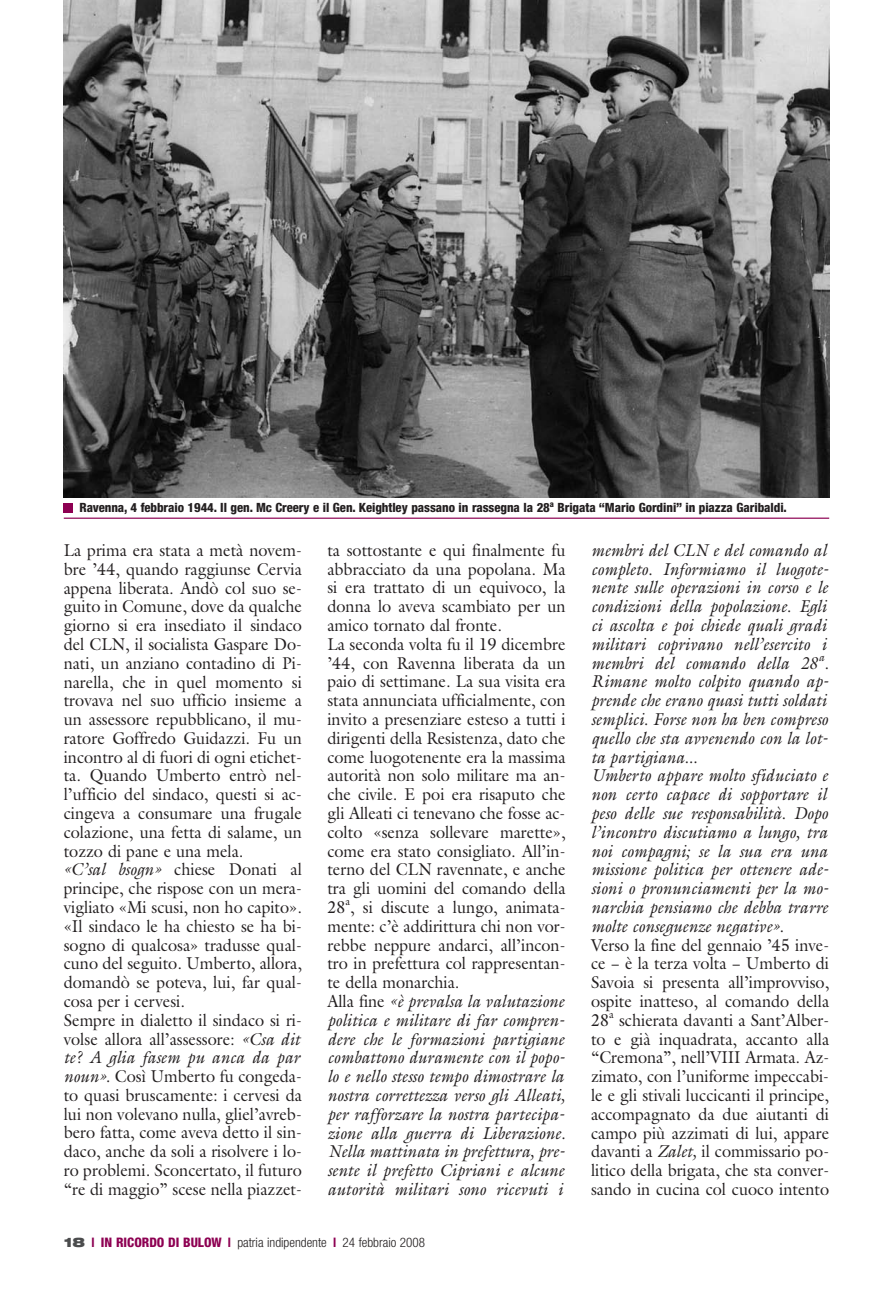
<style>
.page{position:relative;width:893px;height:1297px;background:#fff}
.page>*{position:absolute;margin:0;border:0;box-sizing:border-box;transform-origin:0 0}
.t1{font:17.25px/18.8px "Galliard";color:#231f20;scale:.94 1}
.t2{font:italic 17.25px/18.8px "Galliard";color:#231f20;scale:.94 1}
.t3{font:300 condensed 13.2px "Helvetica Neue";color:#231f20}
.t4{font:800 condensed 12.75px "Helvetica Neue";letter-spacing:-.005em;color:#231f20}
.s1{font-style:italic}
.s2{font-weight:900;font-stretch:expanded;color:#4b4c4d}
.s3{font-weight:700;color:#8d0052}
.s4{font-weight:800;color:#8d0052}
</style>
<div class="page">
<img style="left:64px;top:0;width:765px;height:497px">
<hr style="left:64px;top:518px;width:765px;height:1px;background:#8d0052">
<div style="left:64px;top:503px;width:9px;height:9px;background:#8d0052"></div>
<p class="t4" style="left:79px;top:503px;width:709px">Ravenna, 4 febbraio 1944. Il gen. Mc Creery e il Gen. Keightley passano in rassegna la 28<sup>a</sup> Brigata “Mario Gordini” in piazza Garibaldi.</p>
<p class="t1" style="left:64px;top:543px;width:255px">La prima era stata a metà novem&shy;bre ’44, quando raggiunse Cervia appena liberata. Andò col suo se&shy;guito in Comune, dove da qualche giorno si era insediato il sindaco del CLN, il socialista Gaspare Do&shy;nati, un anziano contadino di Pi&shy;narella, che in quel momento si trovava nel suo ufficio insieme a un assessore repubblicano, il mu&shy;ratore Goffredo Guidazzi. Fu un incontro al di fuori di ogni etichet&shy;ta. Quando Umberto entrò nel&shy;l’ufficio del sindaco, questi si ac&shy;cingeva a consumare una frugale colazione, una fetta di salame, un tozzo di pane e una mela.<br><span class="s1">«C’sal bsogn»</span> chiese Donati al principe, che rispose con un mera&shy;vigliato «Mi scusi, non ho capito». «Il sindaco le ha chiesto se ha bi&shy;sogno di qualcosa» tradusse qual&shy;cuno del seguito. Umberto, allora, domandò se poteva, lui, far qual&shy;cosa per i cervesi.<br>Sempre in dialetto il sindaco si ri&shy;volse allora all’assessore: <span class="s1">«Csa dit te? A glia fasem pu anca da par noun».</span> Così Umberto fu congeda&shy;to quasi bruscamente: i cervesi da lui non volevano nulla, gliel’avreb&shy;bero fatta, come aveva detto il sin&shy;daco, anche da soli a risolvere i lo&shy;ro problemi. Sconcertato, il futuro “re di maggio” scese nella piazzet-</p>
<p class="t1" style="left:327px;top:542px;width:255px">ta sottostante e qui finalmente fu abbracciato da una popolana. Ma si era trattato di un equivoco, la donna lo aveva scambiato per un amico tornato dal fronte.<br>La seconda volta fu il 19 dicembre ’44, con Ravenna liberata da un paio di settimane. La sua visita era stata annunciata ufficialmente, con invito a presenziare esteso a tutti i dirigenti della Resistenza, dato che come luogotenente era la massima autorità non solo militare ma an&shy;che civile. E poi era risaputo che gli Alleati ci tenevano che fosse ac&shy;colto «senza sollevare marette», come era stato consigliato. All’in&shy;terno del CLN ravennate, e anche tra gli uomini del comando della 28<sup>a</sup>, si discute a lungo, animata&shy;mente: c’è addirittura chi non vor&shy;rebbe neppure andarci, all’incon&shy;tro in prefettura col rappresentan&shy;te della monarchia.<br>Alla fine <span class="s1">«è prevalsa la valutazione politica e militare di far compren&shy;dere che le formazioni partigiane combattono duramente con il popo&shy;lo e nello stesso tempo dimostrare la nostra correttezza verso gli Alleati, per rafforzare la nostra partecipa&shy;zione alla guerra di Liberazione.<br>Nella mattinata in prefettura, pre&shy;sente il prefetto Cipriani e alcune autorità militari sono ricevuti i</span></p>
<p class="t2" style="left:591px;top:542px;width:254px">membri del CLN e del comando al completo. Informiamo il luogote&shy;nente sulle operazioni in corso e le condizioni della popolazione. Egli ci ascolta e poi chiede quali gradi militari coprivano nell’esercito i membri del comando della 28 <sup>a</sup>.<br>Rimane molto colpito quando ap&shy;prende che erano quasi tutti soldati semplici. Forse non ha ben compreso quello che sta avvenendo con la lot&shy;ta partigiana...<br>Umberto appare molto sfiduciato e non certo capace di sopportare il peso delle sue responsabilità. Dopo l’incontro discutiamo a lungo, tra noi compagni; se la sua era una missione politica per ottenere ade&shy;sioni o pronunciamenti per la mo&shy;narchia pensiamo che debba trarre molte conseguenze negative».</p>
<p class="t1" style="left:591px;top:937px;width:255px;text-align:justify">Verso la fine del gennaio ’45 inve&shy;ce − è la terza volta − Umberto di Savoia si presenta all’improvviso, ospite inatteso, al comando della 28<sup>a</sup> schierata davanti a Sant’Alber&shy;to e già inquadrata, accanto alla “Cremona”, nell’VIII Armata. Az&shy;zimato, con l’uniforme impeccabi&shy;le e gli stivali luccicanti il principe, accompagnato da due aiutanti di campo più azzimati di lui, appare davanti a <span class="s1">Zalet,</span> il commissario po&shy;litico della brigata, che sta conver&shy;sando in cucina col cuoco intento</p>
<p class="t3" style="left:64px;top:1238px;width:363px"><span class="s2">18</span> <span class="s3">l</span> <span class="s4">IN RICORDO DI BULOW</span> <span class="s3">l</span> patria indipendente <span class="s3">l</span> 24 febbraio 2008</p>
</div>
